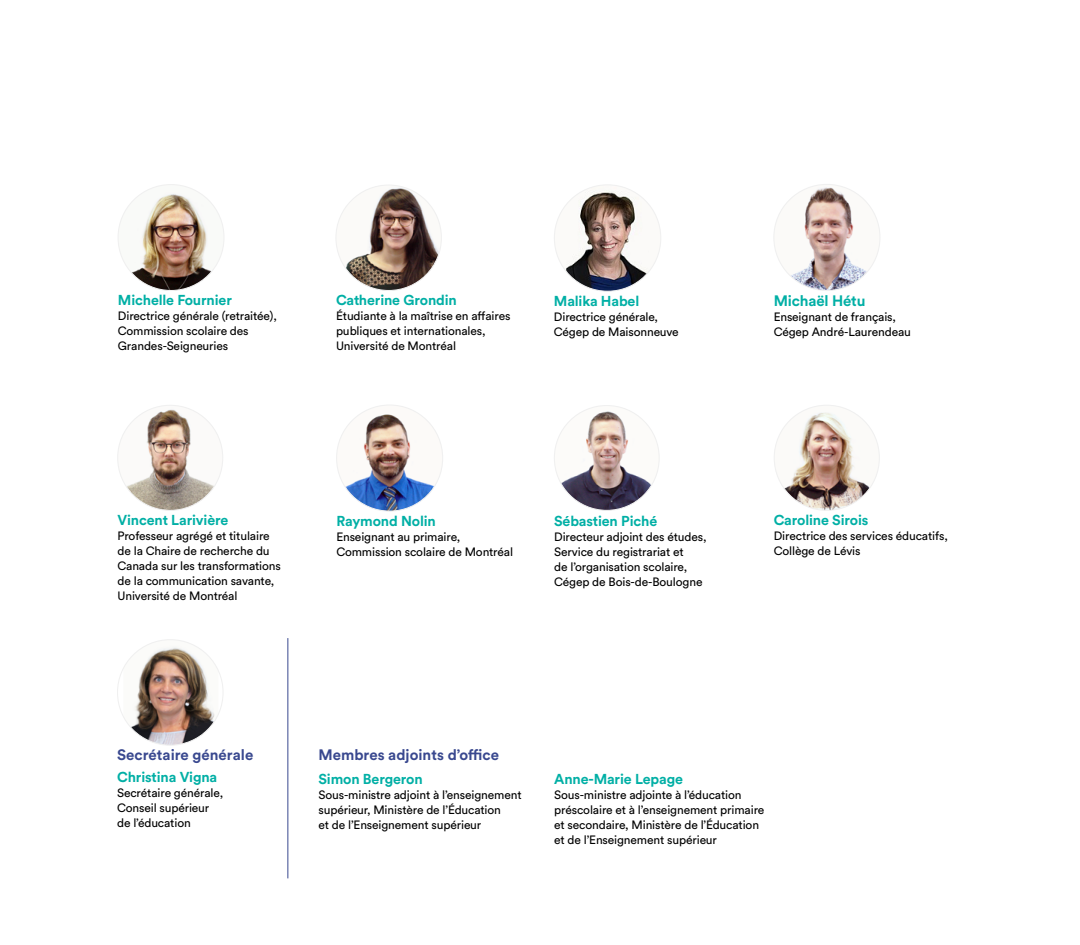
<style>
.page{position:relative;width:1080px;height:945px;background:#fff}
.page>*{position:absolute;margin:0;border:0;box-sizing:border-box;transform-origin:0 0}
.t1{font:700 15px "Circular Std";color:#39488f}
.t2{font:700 15px "Circular Std";letter-spacing:-.01em;color:#00afa5}
.t3{font:700 14.25px "Circular Std";letter-spacing:-.01em;color:#00afa5}
.t4{font:12px/15px "Circular Std";letter-spacing:-.01em;color:#000}
</style>
<div class="page">
<img style="left:774px;top:405px;width:105px;height:105px;border-radius:53px">
<div style="left:554px;top:185px;width:107px;height:106px;background:#fbfaf8;border-radius:50%"></div>
<img style="left:566px;top:186px;width:83px;height:104px">
<img style="left:337px;top:405px;width:106px;height:106px;border-radius:53px">
<img style="left:118px;top:185px;width:106px;height:105px;border-radius:53px">
<img style="left:774px;top:184px;width:106px;height:106px;border-radius:53px">
<img style="left:118px;top:405px;width:105px;height:105px;border-radius:53px">
<img style="left:554px;top:406px;width:105px;height:104px;border-radius:52px">
<img style="left:336px;top:185px;width:105px;height:105px;border-radius:53px">
<hr style="left:288px;top:638px;width:1px;height:240px;background:#39488f">
<img style="left:123px;top:641px;width:95px;height:103px">
<p class="t3" style="left:118px;top:291px;width:115px">Michelle Fournier</p>
<p class="t4" style="left:118px;top:309px;width:161px">Directrice générale (retraitée),<br>Commission scolaire des<br>Grandes-Seigneuries</p>
<p class="t3" style="left:336px;top:291px;width:122px">Catherine Grondin</p>
<p class="t4" style="left:336px;top:309px;width:176px">Étudiante à la maîtrise en affaires publiques et internationales,<br>Université de Montréal</p>
<p class="t3" style="left:554px;top:292px;width:87px">Malika Habel</p>
<p class="t4" style="left:554px;top:309px;width:126px">Directrice générale,<br>Cégep de Maisonneuve</p>
<p class="t2" style="left:774px;top:291px;width:93px">Michaël Hétu</p>
<p class="t4" style="left:774px;top:309px;width:139px">Enseignant de français,<br>Cégep André-Laurendeau</p>
<p class="t3" style="left:118px;top:511px;width:112px">Vincent Larivière</p>
<p class="t4" style="left:118px;top:528px;width:165px">Professeur agrégé et titulaire de la Chaire de recherche du<br>Canada sur les transformations de la communication savante,<br>Université de Montréal</p>
<p class="t3" style="left:336px;top:512px;width:101px">Raymond Nolin</p>
<p class="t4" style="left:336px;top:529px;width:178px">Enseignant au primaire,<br>Commission scolaire de Montréal</p>
<p class="t3" style="left:554px;top:512px;width:104px">Sébastien Piché</p>
<p class="t4" style="left:554px;top:529px;width:154px">Directeur adjoint des études,<br>Service du registrariat et<br>de l’organisation scolaire,<br>Cégep de Bois-de-Boulogne</p>
<p class="t3" style="left:774px;top:511px;width:96px">Caroline Sirois</p>
<p class="t4" style="left:774px;top:528px;width:176px">Directrice des services éducatifs,<br>Collège de Lévis</p>
<p class="t1" style="left:117px;top:745px;width:138px">Secrétaire générale</p>
<p class="t1" style="left:319px;top:745px;width:182px">Membres adjoints d’office</p>
<p class="t3" style="left:117px;top:768px;width:102px">Christina Vigna</p>
<p class="t4" style="left:117px;top:785px;width:108px">Secrétaire générale,<br>Conseil supérieur de l’éducation</p>
<p class="t3" style="left:319px;top:770px;width:106px">Simon Bergeron</p>
<p class="t4" style="left:319px;top:787px;width:205px">Sous-ministre adjoint à l’enseignement supérieur, Ministère de l’Éducation<br>et de l’Enseignement supérieur</p>
<p class="t3" style="left:554px;top:770px;width:130px">Anne-Marie Lepage</p>
<p class="t4" style="left:554px;top:787px;width:212px">Sous-ministre adjointe à l’éducation préscolaire et à l’enseignement primaire et secondaire, Ministère de l’Éducation et de l’Enseignement supérieur</p>
</div>
